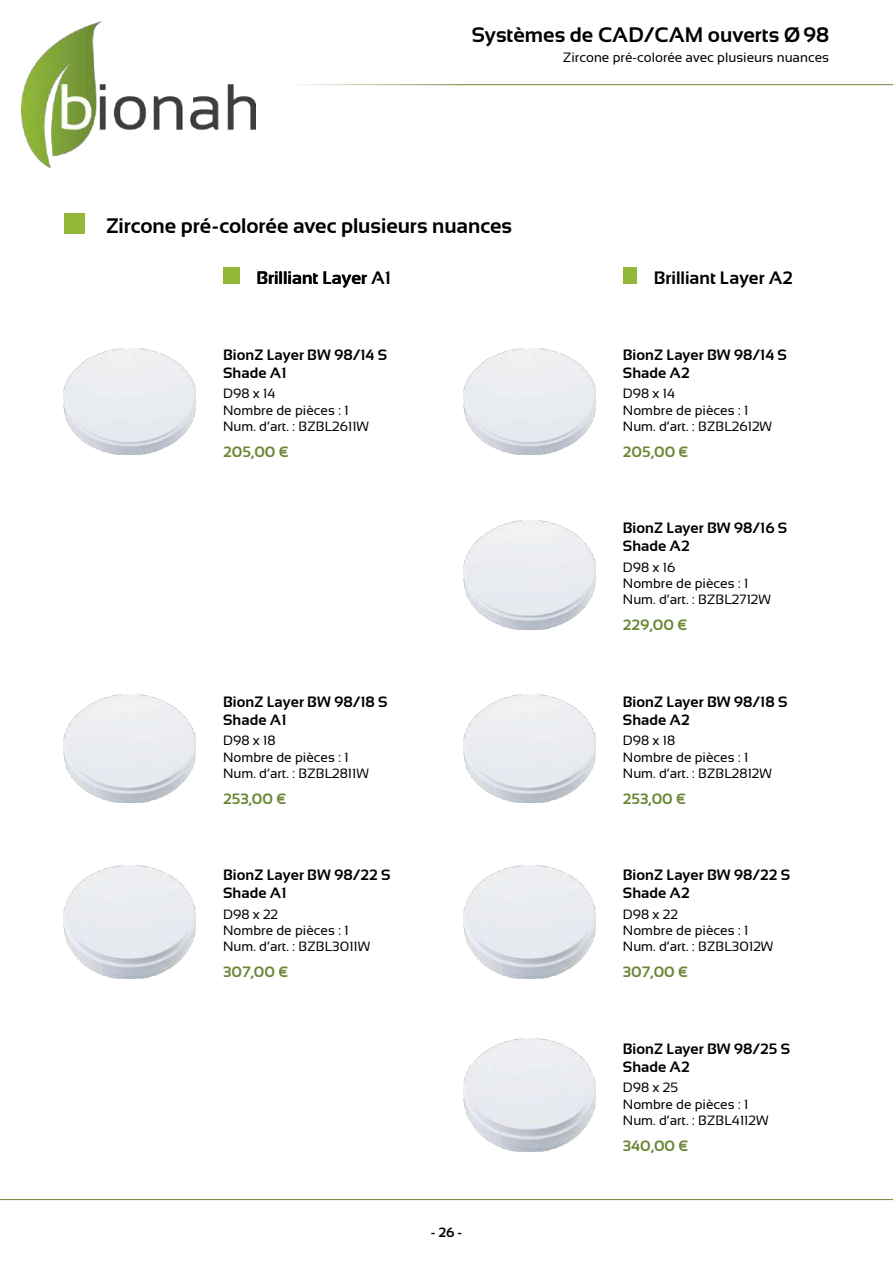
<style>
.page{position:relative;width:893px;height:1263px;background:#fff}
.page>*{position:absolute;margin:0;border:0;box-sizing:border-box;transform-origin:0 0}
.t1{font:700 21px "Sansation";color:#000}
.t2{font:700 18px "Sansation";color:#000}
.t3{font:700 15px/18px "Sansation";color:#000}
.t4{font:700 15px "Sansation";color:#6a8634}
.t5{font:13.5px/16.2px "Sansation";color:#000}
.t6{font:700 13.5px "Sansation";color:#000}
</style>
<div class="page">
<svg style="left:0;top:1199px;width:893px;height:2px;background:#b4c198"></svg>
<svg style="left:300px;top:84px;width:593px;height:1px"></svg>
<img style="left:21px;top:21px;width:234px;height:147px">
<img style="left:64px;top:348px;width:132px;height:107px">
<img style="left:463px;top:348px;width:132px;height:107px">
<img style="left:64px;top:694px;width:132px;height:109px">
<img style="left:463px;top:520px;width:132px;height:109px">
<img style="left:463px;top:694px;width:132px;height:109px">
<img style="left:64px;top:865px;width:132px;height:113px">
<img style="left:463px;top:865px;width:132px;height:113px">
<img style="left:463px;top:1039px;width:132px;height:113px">
<div style="left:64px;top:213px;width:21px;height:20px;background:#91b838"></div>
<div style="left:223px;top:268px;width:16px;height:16px;background:#91b838"></div>
<div style="left:623px;top:268px;width:14px;height:16px;background:#91b838"></div>
<h1 class="t1" style="left:472px;top:23px;width:359px">Systèmes de CAD/CAM ouverts Ø98</h1>
<p class="t5" style="left:563px;top:49px;width:268px">Zircone pré-colorée avec plusieurs nuances</p>
<h1 class="t1" style="left:106px;top:213px;width:408px">Zircone pré-colorée avec plusieurs nuances</h1>
<h2 class="t2" style="left:256px;top:268px;width:136px">Brilliant Layer A1</h2>
<h2 class="t2" style="left:654px;top:268px;width:140px">Brilliant Layer A2</h2>
<p class="t3" style="left:223px;top:346px;width:165px">BionZ Layer BW 98/14 S<br>Shade A1</p>
<p class="t5" style="left:223px;top:385px;width:147px">D98 x 14<br>Nombre de pièces : 1<br>Num. d’art. : BZBL2611W</p>
<p class="t4" style="left:223px;top:443px;width:67px">205,00 €</p>
<p class="t3" style="left:223px;top:693px;width:166px">BionZ Layer BW 98/18 S<br>Shade A1</p>
<p class="t5" style="left:223px;top:732px;width:147px">D98 x 18<br>Nombre de pièces : 1<br>Num. d’art. : BZBL2811W</p>
<p class="t4" style="left:223px;top:790px;width:65px">253,00 €</p>
<p class="t3" style="left:223px;top:866px;width:169px">BionZ Layer BW 98/22 S<br>Shade A1</p>
<p class="t5" style="left:223px;top:906px;width:149px">D98 x 22<br>Nombre de pièces : 1<br>Num. d’art. : BZBL3011W</p>
<p class="t4" style="left:223px;top:963px;width:67px">307,00 €</p>
<p class="t6" style="left:431px;top:1225px;width:33px">- 26 -</p>
<p class="t3" style="left:623px;top:346px;width:165px">BionZ Layer BW 98/14 S<br>Shade A2</p>
<p class="t5" style="left:623px;top:385px;width:151px">D98 x 14<br>Nombre de pièces : 1<br>Num. d’art. : BZBL2612W</p>
<p class="t4" style="left:623px;top:443px;width:67px">205,00 €</p>
<p class="t3" style="left:623px;top:519px;width:166px">BionZ Layer BW 98/16 S<br>Shade A2</p>
<p class="t5" style="left:623px;top:559px;width:150px">D98 x 16<br>Nombre de pièces : 1<br>Num. d’art. : BZBL2712W</p>
<p class="t4" style="left:623px;top:616px;width:66px">229,00 €</p>
<p class="t3" style="left:623px;top:693px;width:166px">BionZ Layer BW 98/18 S<br>Shade A2</p>
<p class="t5" style="left:623px;top:732px;width:151px">D98 x 18<br>Nombre de pièces : 1<br>Num. d’art. : BZBL2812W</p>
<p class="t4" style="left:623px;top:790px;width:65px">253,00 €</p>
<p class="t3" style="left:623px;top:866px;width:169px">BionZ Layer BW 98/22 S<br>Shade A2</p>
<p class="t5" style="left:623px;top:906px;width:152px">D98 x 22<br>Nombre de pièces : 1<br>Num. d’art. : BZBL3012W</p>
<p class="t4" style="left:623px;top:963px;width:67px">307,00 €</p>
<p class="t3" style="left:623px;top:1040px;width:169px">BionZ Layer BW 98/25 S<br>Shade A2</p>
<p class="t5" style="left:623px;top:1079px;width:147px">D98 x 25<br>Nombre de pièces : 1<br>Num. d’art. : BZBL4112W</p>
<p class="t4" style="left:623px;top:1137px;width:67px">340,00 €</p>
</div>
